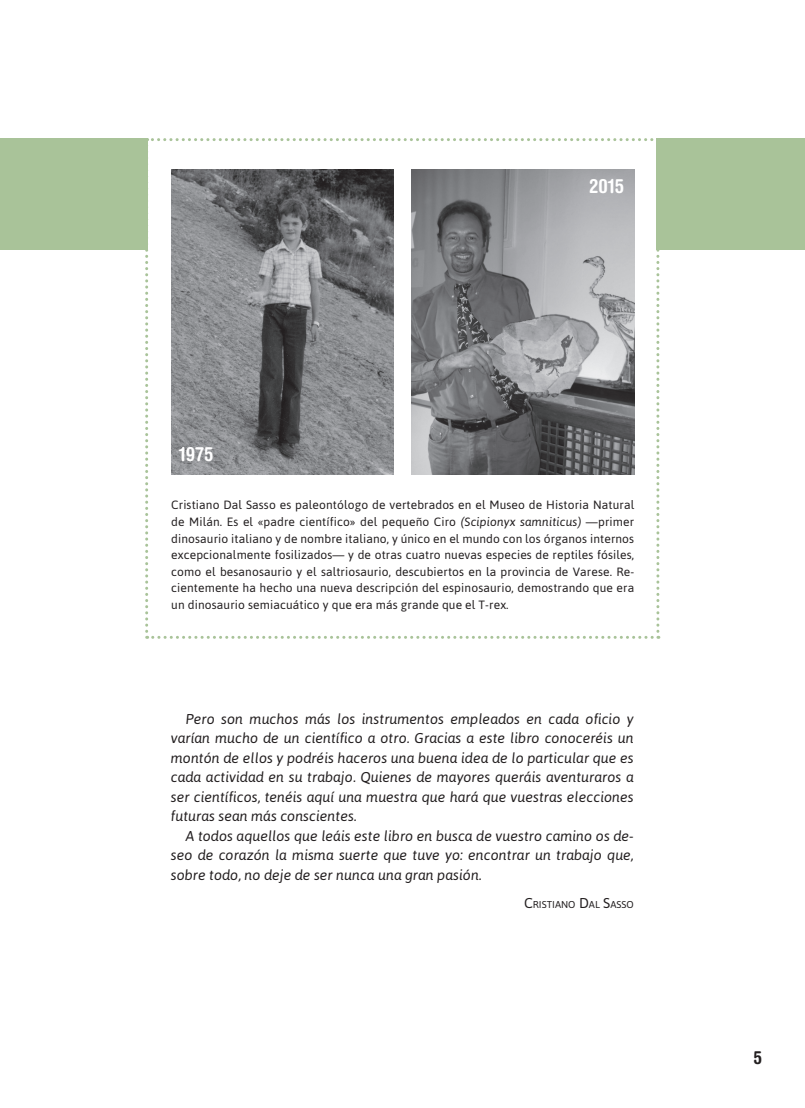
<style>
.page{position:relative;width:805px;height:1108px;background:#fff}
.page>*{position:absolute;margin:0;border:0;box-sizing:border-box;transform-origin:0 0}
.t1{font:700 condensed 19.5px "Helvetica Rounded LT Std";letter-spacing:.01em;color:#fff}
.t2{font:700 condensed 18px "Helvetica Rounded LT Std";color:#231f20}
.t3{font:italic 14.25px "Asap";color:#231f20}
.t4{font:12px/16.5px "Asap";letter-spacing:.01em;color:#231f20;text-align:justify}
.t5{font:10.05px "Asap";color:#231f20}
.s1{font-style:italic}
.s2{font-size:14.25px}
</style>
<div class="page">
<svg style="left:145px;top:138px;width:514px;height:500px"></svg>
<div style="left:0;top:138px;width:148px;height:112px;background:#a9c399"></div>
<img style="left:171px;top:169px;width:223px;height:305px">
<img style="left:412px;top:169px;width:222px;height:305px">
<div style="left:656px;top:138px;width:149px;height:112px;background:#a9c399"></div>
<p class="t1" style="left:589px;top:174px;width:37px">2015</p>
<p class="t1" style="left:179px;top:442px;width:36px">1975</p>
<p class="t4" style="left:171px;top:496px;width:464px">Cristiano Dal Sasso es paleontólogo de vertebrados en el Museo de Historia Natural de Milán. Es el «padre científico» del pequeño Ciro <span class="s1">(Scipionyx samniticus)</span> —primer dinosaurio italiano y de nombre italiano, y único en el mundo con los órganos internos excepcionalmente fosilizados— y de otras cuatro nuevas especies de reptiles fósiles, como el besanosaurio y el saltriosaurio, descubiertos en la provincia de Varese. Re&shy;cientemente ha hecho una nueva descripción del espinosaurio, demostrando que era un dinosaurio semiacuático y que era más grande que el T-rex.</p>
<p class="t3" style="left:186px;top:709px;width:450px">Pero son muchos más los instrumentos empleados en cada oficio y</p>
<p class="t3" style="left:171px;top:728px;width:464px">varían mucho de un científico a otro. Gracias a este libro conoceréis un</p>
<p class="t3" style="left:171px;top:748px;width:464px">montón de ellos y podréis haceros una buena idea de lo particular que es</p>
<p class="t3" style="left:171px;top:767px;width:464px">cada actividad en su trabajo. Quienes de mayores queráis aventuraros a</p>
<p class="t3" style="left:171px;top:787px;width:464px">ser científicos, tenéis aquí una muestra que hará que vuestras elecciones</p>
<p class="t3" style="left:171px;top:806px;width:187px">futuras sean más conscientes.</p>
<p class="t3" style="left:186px;top:826px;width:450px">A todos aquellos que leáis este libro en busca de vuestro camino os de-</p>
<p class="t3" style="left:171px;top:845px;width:464px">seo de corazón la misma suerte que tuve yo: encontrar un trabajo que,</p>
<p class="t3" style="left:171px;top:865px;width:312px">sobre todo, no deje de ser nunca una gran pasión.</p>
<p class="t5" style="left:524px;top:897px;width:111px"><span class="s2">C</span>RISTIANO <span class="s2">D</span>AL <span class="s2">S</span>ASSO</p>
<p class="t2" style="left:754px;top:1045px;width:10px">5</p>
</div>
